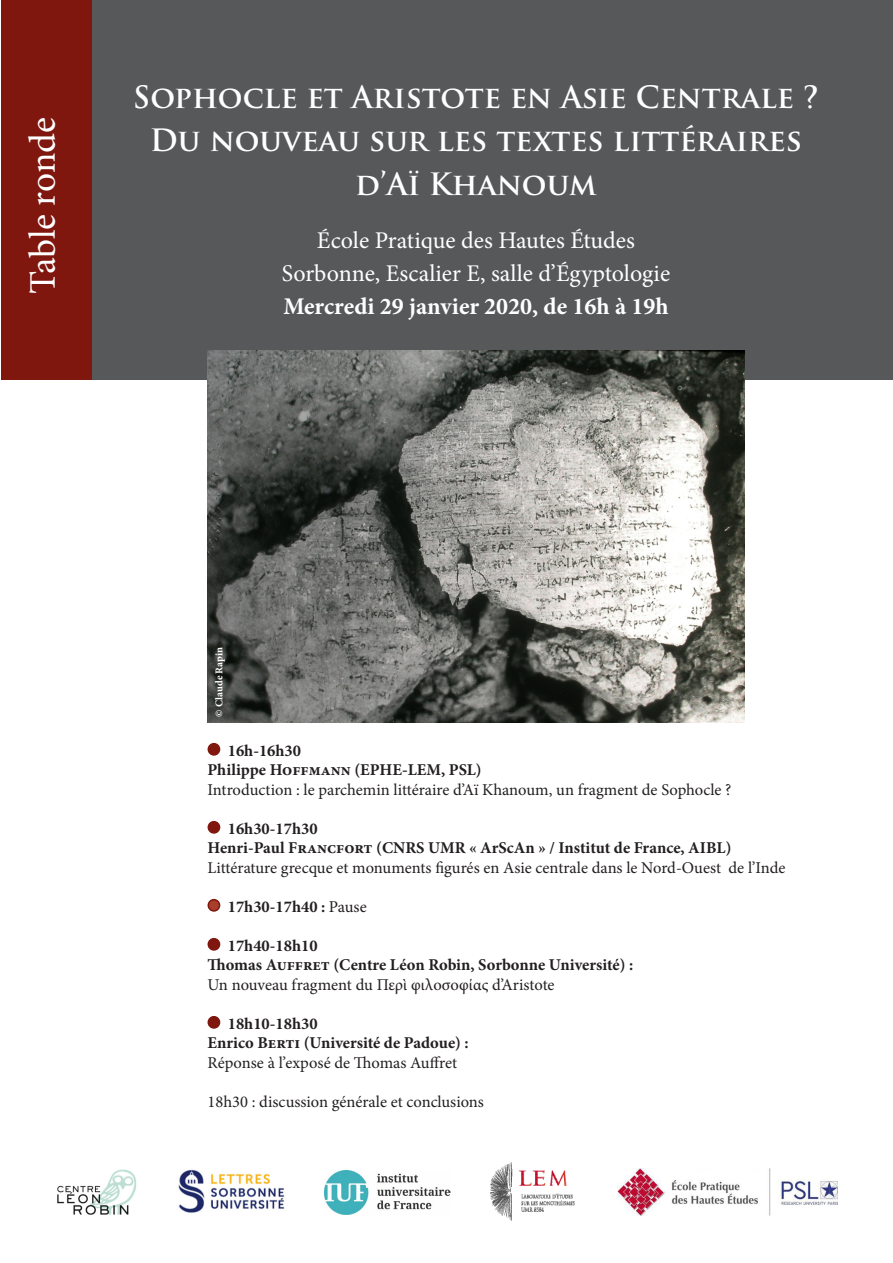
<style>
.page{position:relative;width:893px;height:1263px;background:#fff}
.page>*{position:absolute;margin:0;border:0;box-sizing:border-box;transform-origin:0 0}
.t1{font:37.5px "Minion Pro";letter-spacing:-.01em;color:#fff}
.t2{font:700 30px/43.5px "Trajan Pro";color:#fff;text-align:center}
.t3{font:24px "Minion Pro";color:#fff}
.t4{font:700 24px "Minion Pro";color:#fff}
.t5{font:16.5px "Minion Pro";color:#231f20}
.t6{font:700 16.5px "Minion Pro";color:#231f20}
.t7{font:700 10.5px "Minion Pro";letter-spacing:.005em;color:#fff}
.s1{font-weight:400}
</style>
<div class="page">
<div style="left:208px;top:744px;width:12px;height:11px;background:#7f170f;border-radius:50%"></div>
<div style="left:208px;top:743px;width:12px;height:13px;border:2px solid #7f170f;border-radius:50%"></div>
<div style="left:208px;top:822px;width:12px;height:11px;background:#7f170f;border-radius:50%"></div>
<div style="left:208px;top:821px;width:12px;height:13px;border:2px solid #7f170f;border-radius:50%"></div>
<div style="left:208px;top:900px;width:12px;height:11px;background:#a73f2a;border-radius:50%"></div>
<div style="left:208px;top:899px;width:12px;height:13px;border:2px solid #7f170f;border-radius:50%"></div>
<div style="left:208px;top:939px;width:12px;height:11px;background:#7f170f;border-radius:50%"></div>
<div style="left:208px;top:938px;width:12px;height:13px;border:2px solid #7f170f;border-radius:50%"></div>
<div style="left:208px;top:1017px;width:12px;height:11px;background:#7f170f;border-radius:50%"></div>
<div style="left:208px;top:1016px;width:12px;height:13px;border:2px solid #7f170f;border-radius:50%"></div>
<div style="left:1px;top:0;width:892px;height:379px;background:#57585a"></div>
<div style="left:1px;top:0;width:90px;height:379px;background:#7f170f"></div>
<img style="left:490px;top:1163px;width:85px;height:57px">
<img style="left:57px;top:1169px;width:80px;height:46px">
<img style="left:178px;top:1169px;width:107px;height:44px">
<img style="left:208px;top:350px;width:536px;height:372px">
<img style="left:617px;top:1168px;width:221px;height:48px">
<img style="left:325px;top:1170px;width:126px;height:44px">
<p class="t1" style="left:18px;top:294px;width:178px;rotate:-90deg">Table ronde</p>
<p class="t2" style="left:133px;top:75px;width:688px">Sophocle et Aristote en Asie Centrale ?</p>
<p class="t2" style="left:150px;top:119px;width:654px">Du nouveau sur les textes littéraires d’Aï Khanoum</p>
<p class="t3" style="left:317px;top:224px;width:319px">École Pratique des Hautes Études</p>
<p class="t3" style="left:282px;top:257px;width:390px">Sorbonne, Escalier E, salle d’Égyptologie</p>
<p class="t4" style="left:283px;top:289px;width:387px">Mercredi 29 janvier 2020, de 16h à 19h</p>
<p class="t7" style="left:212px;top:717px;width:71px;rotate:-90deg">© Claude Rapin</p>
<p class="t6" style="left:228px;top:739px;width:75px">16h-16h30</p>
<p class="t6" style="left:208px;top:758px;width:276px">Philippe Hoffmann (EPHE-LEM, PSL)</p>
<p class="t5" style="left:208px;top:778px;width:525px">Introduction : le parchemin littéraire d’Aï Khanoum, un fragment de Sophocle ?</p>
<p class="t6" style="left:228px;top:817px;width:91px">16h30-17h30</p>
<p class="t6" style="left:208px;top:836px;width:525px">Henri-Paul Francfort (CNRS UMR « ArScAn » / Institut de France, AIBL)</p>
<p class="t5" style="left:208px;top:856px;width:579px">Littérature grecque et monuments figurés en Asie centrale dans le Nord-Ouest de l’Inde</p>
<p class="t6" style="left:228px;top:895px;width:140px">17h30-17h40 : <span class="s1">Pause</span></p>
<p class="t6" style="left:228px;top:934px;width:91px">17h40-18h10</p>
<p class="t6" style="left:208px;top:953px;width:427px">Thomas Auffret (Centre Léon Robin, Sorbonne Université) :</p>
<p class="t5" style="left:208px;top:973px;width:349px">Un nouveau fragment du Περὶ φιλοσοφίας d’Aristote</p>
<p class="t6" style="left:228px;top:1012px;width:91px">18h10-18h30</p>
<p class="t6" style="left:208px;top:1031px;width:263px">Enrico Berti (Université de Padoue) :</p>
<p class="t5" style="left:208px;top:1051px;width:251px">Réponse à l’exposé de Thomas Auffret</p>
<p class="t5" style="left:208px;top:1090px;width:278px">18h30 : discussion générale et conclusions</p>
</div>
